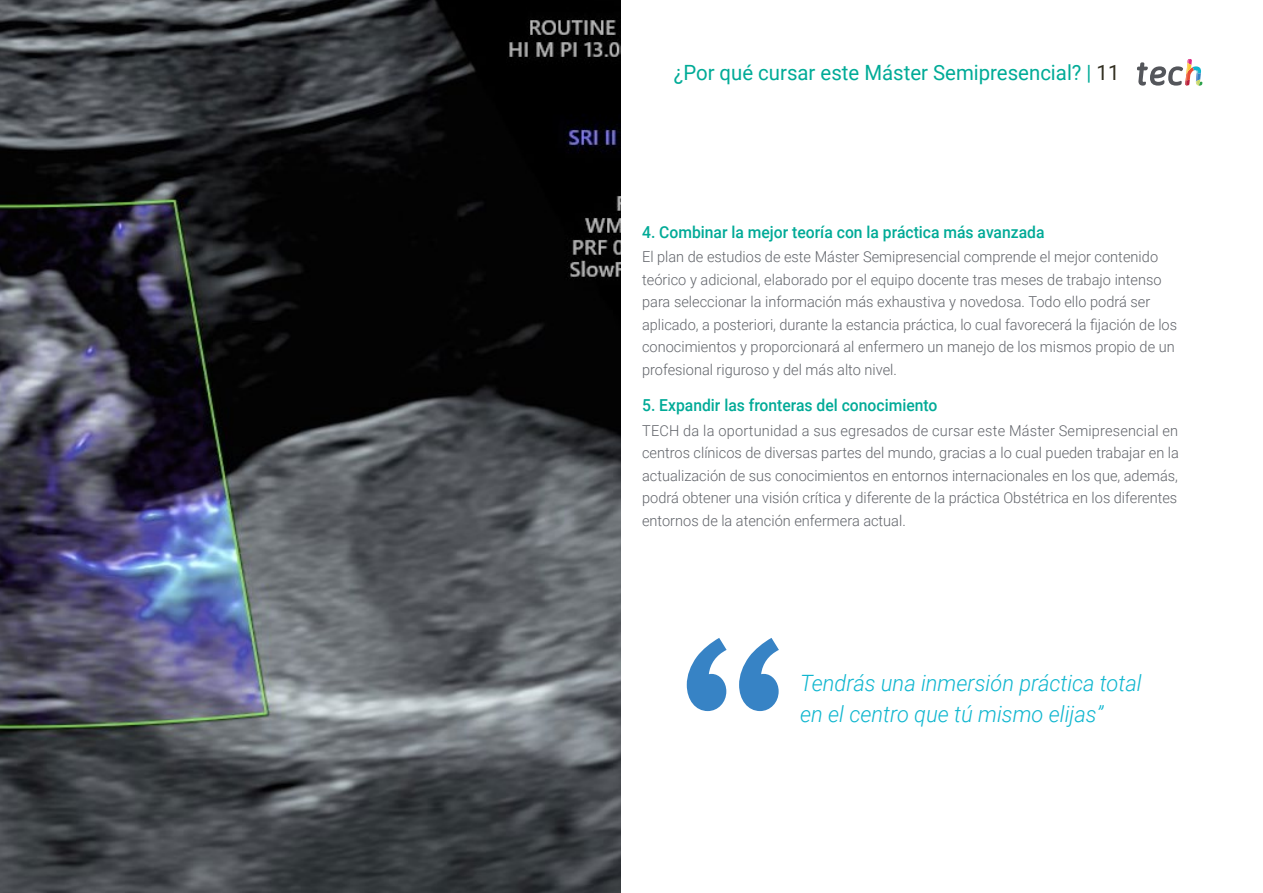
<style>
.page{position:relative;width:1263px;height:893px;background:#fff}
.page>*{position:absolute;margin:0;border:0;box-sizing:border-box;transform-origin:0 0}
.t1{font:italic 300 22.5px/31.5px "Roboto";color:#0fb6cf}
.t2{font:21px "Roboto";color:#00ab97}
.t3{font:500 16.5px "Roboto";color:#00aa97;scale:.95 1}
.t4{font:300 15px/22.5px "Roboto";color:#61646a}
.s1{color:#312e20}
</style>
<div class="page">
<svg style="left:1137px;top:59px;width:65px;height:27px"></svg>
<svg style="left:687px;top:638px;width:92px;height:73px"></svg>
<img style="left:0;top:0;width:621px;height:893px">
<h2 class="t2" style="left:674px;top:57px;width:447px">¿Por qué cursar este Máster Semipresencial? | <span class="s1">11</span></h2>
<p class="t3" style="left:642px;top:220px;width:425px">4. Combinar la mejor teoría con la práctica más avanzada</p>
<p class="t4" style="left:642px;top:245px;width:536px">El plan de estudios de este Máster Semipresencial comprende el mejor contenido teórico y adicional, elaborado por el equipo docente tras meses de trabajo intenso para seleccionar la información más exhaustiva y novedosa. Todo ello podrá ser aplicado, a posteriori, durante la estancia práctica, lo cual favorecerá la fijación de los conocimientos y proporcionará al enfermero un manejo de los mismos propio de un profesional riguroso y del más alto nivel.</p>
<p class="t3" style="left:642px;top:394px;width:312px">5. Expandir las fronteras del conocimiento</p>
<p class="t4" style="left:642px;top:419px;width:538px;text-align:justify">TECH da la oportunidad a sus egresados de cursar este Máster Semipresencial en centros clínicos de diversas partes del mundo, gracias a lo cual pueden trabajar en la actualización de sus conocimientos en entornos internacionales en los que, además, podrá obtener una visión crítica y diferente de la práctica Obstétrica en los diferentes entornos de la atención enfermera actual.</p>
<h1 class="t1" style="left:800px;top:666px;width:343px">Tendrás una inmersión práctica total en el centro que tú mismo elijas”</h1>
</div>
